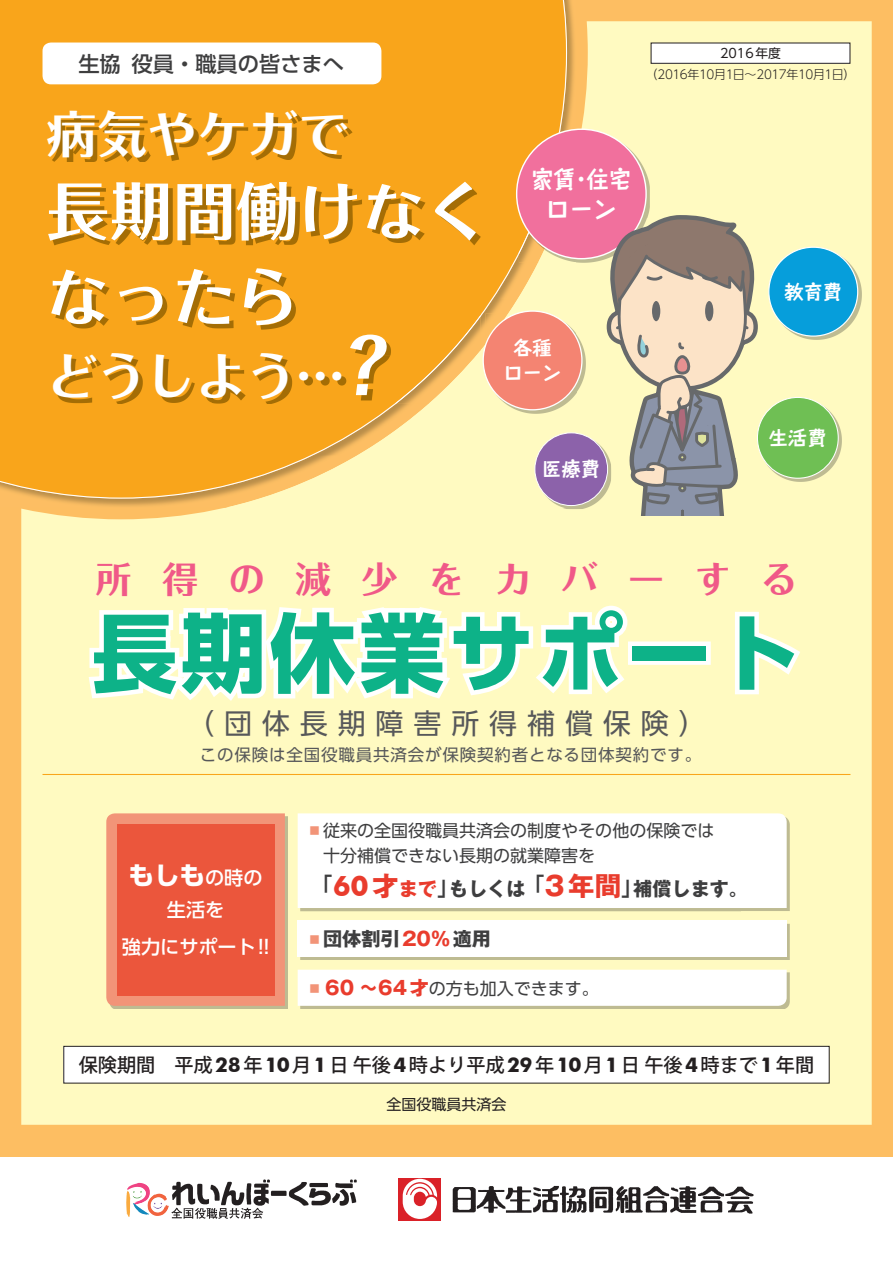
<style>
.page{position:relative;width:893px;height:1263px;background:#fff}
.page>*{position:absolute;margin:0;border:0;box-sizing:border-box;transform-origin:0 0}
.t1{font:700 85.95px "UD Shin Go Pr 6 N";letter-spacing:.035em;color:#0db288}
.t2{font:700 62.55px/85.7px "Folk Pro";letter-spacing:.01em;color:#fff}
.t3{font:700 49.8px "Folk Pro";letter-spacing:.01em;color:#fff}
.t4{font:700 36px "Folk Pro";letter-spacing:.85em;color:#f05988}
.t5{font:28.05px "UD Shin Go Pr 6 N";letter-spacing:.35em;color:#57585a}
.t6{font:700 25.5px "UD Shin Go Pr 6 N";color:#fff}
.t7{font:700 23.4px/29.7px "Taka Hand Std";color:#fff;text-align:center;scale:.95 1}
.t8{font:500 21.3px "UD Shin Go Pr 6 N";color:#3e3e3f}
.t9{font:500 19.2px "Koz Go Pr 6 N";color:#231f20}
.t10{font:700 19.2px "Gothic MB101 Pr 6 N";color:#3e3e3f}
.t11{font:700 19.2px/25.5px "Taka Hand Std";color:#fff;text-align:center}
.t12{font:500 19.2px/37.2px "UD Shin Go Pr 6 N";color:#fff;text-align:center}
.t13{font:16.95px/25.5px "UD Shin Go Pr 6 N";color:#3e3e3f}
.t14{font:16.5px "UD Shin Go Pr 6 N";letter-spacing:.05em;color:#57585a}
.t15{font:15px "UD Shin Go Pr 6 N";color:#231f20}
.t16{font:12.75px "UD Shin Go Pr 6 N";color:#231f20}
.t17{font:300 12.15px "UD Shin Go Pr 6 N";letter-spacing:-.035em;color:#231f20}
.s1{font-size:74.55px}
.s2{font-weight:500;font-size:19.2px}
.s3{color:#f29478}
.s4{font-family:"Futura";font-size:26.55px;color:#e93c2d}
.s5{font-size:26.55px;color:#e93c2d}
.s6{color:#e93c2d}
.s7{font-family:"UD Shin Go Pr 6 N";font-weight:400;font-size:16.95px;color:#f29478}
.s8{font-family:"Gothic MB101 Pr 6 N";font-weight:700;font-size:19.2px;color:#e93c2d}
.s9{font-family:"Futura";font-weight:700}
</style>
<div class="page">
<div style="left:0;top:0;width:893px;height:1157px;background:#fdbe62"></div>
<div style="left:21px;top:21px;width:851px;height:1104px;background:#fffac1"></div>
<img style="left:567px;top:0;width:9px;height:131px">
<img style="left:21px;top:499px;width:205px;height:9px">
<img style="left:567px;top:262px;width:9px;height:51px">
<img style="left:376px;top:499px;width:150px;height:9px">
<img style="left:326px;top:499px;width:50px;height:9px">
<img style="left:526px;top:413px;width:50px;height:95px">
<img style="left:226px;top:499px;width:100px;height:9px">
<svg style="left:0;top:0;width:567px;height:499px;background:#f8b239"></svg>
<svg style="left:127px;top:1183px;width:12px;height:7px"></svg>
<img style="left:167px;top:1179px;width:190px;height:27px">
<img style="left:171px;top:1207px;width:92px;height:12px">
<img style="left:452px;top:1185px;width:302px;height:29px">
<div style="left:399px;top:1178px;width:42px;height:42px;background:#da2128"></div>
<svg style="left:403px;top:1179px;width:34px;height:40px"></svg>
<img style="left:771px;top:250px;width:90px;height:90px">
<div style="left:769px;top:247px;width:89px;height:89px;background:#069edb;border-radius:50%"></div>
<img style="left:760px;top:400px;width:82px;height:82px">
<div style="left:757px;top:397px;width:81px;height:81px;background:#6fbf54;border-radius:50%"></div>
<img style="left:537px;top:435px;width:69px;height:74px">
<img style="left:537px;top:435px;width:39px;height:73px">
<div style="left:535px;top:433px;width:73px;height:73px;background:#8c62aa;border-radius:50%"></div>
<img style="left:519px;top:131px;width:131px;height:131px">
<img style="left:538px;top:254px;width:38px;height:8px">
<img style="left:519px;top:131px;width:41px;height:123px">
<div style="left:517px;top:129px;width:129px;height:130px;background:#f1709d;border-radius:50%"></div>
<img style="left:485px;top:313px;width:101px;height:100px">
<img style="left:485px;top:313px;width:23px;height:31px">
<div style="left:483px;top:311px;width:99px;height:99px;background:#f48472;border-radius:50%"></div>
<svg style="left:607px;top:215px;width:151px;height:301px;background:#c4b8a5"></svg>
<hr style="left:43px;top:774px;width:807px;height:1px;background:#f9a51b">
<div style="left:651px;top:43px;width:199px;height:20px;background:#fff"></div>
<div style="left:651px;top:43px;width:199px;height:21px;border:1px solid #231f20"></div>
<div style="left:43px;top:43px;width:338px;height:41px;background:#fff;border-radius:9px"></div>
<img style="left:52px;top:115px;width:428px;height:241px">
<img style="left:52px;top:356px;width:342px;height:48px">
<img style="left:394px;top:315px;width:86px;height:89px">
<div style="left:64px;top:1046px;width:765px;height:37px;background:#fff"></div>
<div style="left:64px;top:1046px;width:765px;height:37px;border:1px solid #231f20"></div>
<svg style="left:83px;top:601px;width:549px;height:106px;background:#fffce4"></svg>
<div style="left:628px;top:641px;width:83px;height:24px;border:9px solid #fff"></div>
<svg style="left:730px;top:607px;width:77px;height:92px;background:#fffbd5"></svg>
<img style="left:301px;top:816px;width:489px;height:193px">
<div style="left:298px;top:813px;width:489px;height:95px;background:#fff"></div>
<div style="left:298px;top:921px;width:489px;height:36px;background:#fff"></div>
<div style="left:298px;top:970px;width:489px;height:36px;background:#fff"></div>
<img style="left:109px;top:816px;width:179px;height:193px">
<svg style="left:106px;top:813px;width:179px;height:193px;background:#f19377"></svg>
<div style="left:117px;top:824px;width:157px;height:171px;background:#eb563c"></div>
<p class="t8" style="left:78px;top:46px;width:267px">生協 役員・職員の皆さまへ</p>
<h3 class="t3" style="left:47px;top:92px;width:302px">病気やケガで</h3>
<h2 class="t2" style="left:47px;top:160px;width:443px">長期間働けなくなったら</h2>
<h3 class="t3" style="left:47px;top:334px;width:351px">どうしよう…<span class="s1">?</span></h3>
<p class="t16" style="left:720px;top:43px;width:62px">2016年度</p>
<p class="t17" style="left:645px;top:65px;width:211px">（2016年10月1日～2017年10月1日）</p>
<h3 class="t7" style="left:531px;top:162px;width:107px">家賃・住宅ローン</h3>
<p class="t11" style="left:504px;top:333px;width:59px">各種ローン</p>
<p class="t11" style="left:542px;top:455px;width:59px">医療費</p>
<p class="t11" style="left:785px;top:277px;width:59px">教育費</p>
<p class="t11" style="left:769px;top:423px;width:59px">生活費</p>
<h3 class="t4" style="left:96px;top:549px;width:703px">所得の減少をカバーする</h3>
<h1 class="t1" style="left:91px;top:583px;width:712px">長期休業サポート</h1>
<h3 class="t5" style="left:186px;top:700px;width:522px">（団体長期障害所得補償保険）</h3>
<p class="t14" style="left:200px;top:741px;width:503px">この保険は全国役職員共済会が保険契約者となる団体契約です。</p>
<h3 class="t6" style="left:129px;top:855px;width:135px">もしも<span class="s2">の時の</span></h3>
<p class="t12" style="left:122px;top:890px;width:149px">生活を<br>強力にサポート!!</p>
<p class="t13" style="left:323px;top:817px;width:393px;text-indent:-17px"><span class="s3">■</span> 従来の全国役職員共済会の制度やその他の保険では十分補償できない長期の就業障害を</p>
<p class="t10" style="left:314px;top:873px;width:436px">「<span class="s4">60</span><span class="s5">才</span><span class="s6">まで</span>」もしくは「<span class="s5">3年間</span>」補償します。</p>
<p class="t10" style="left:306px;top:923px;width:186px"><span class="s7">■</span>団体割引<span class="s6">20%</span>適用</p>
<p class="t13" style="left:306px;top:975px;width:294px"><span class="s3">■</span><span class="s8">60 ～64才</span>の方も加入できます。</p>
<p class="t9" style="left:79px;top:1054px;width:737px">保険期間　平成<span class="s9">28</span>年<span class="s9">10</span>月<span class="s9">1</span>日 午後<span class="s9">4</span>時より平成<span class="s9">29</span>年<span class="s9">10</span>月<span class="s9">1</span>日 午後<span class="s9">4</span>時まで<span class="s9">1</span>年間</p>
<p class="t15" style="left:386px;top:1092px;width:121px">全国役職員共済会</p>
</div>
